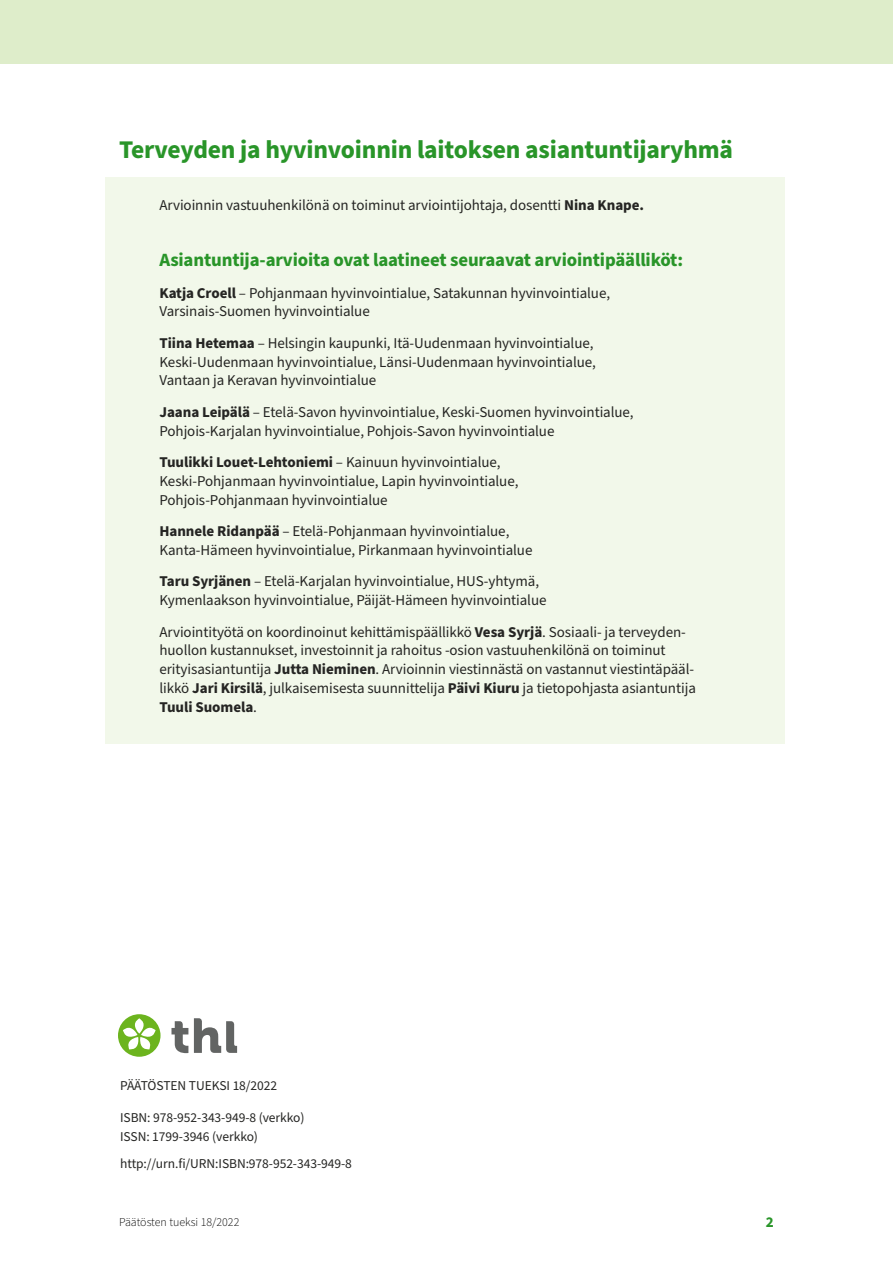
<style>
.page{position:relative;width:893px;height:1263px;background:#fff}
.page>*{position:absolute;margin:0;border:0;box-sizing:border-box;transform-origin:0 0}
.Otsikko_1__h2__ei_si{font:700 25.5px "Source Sans Pro";letter-spacing:-.01em;color:#299529}
.Otsikko_2__h3{font:700 18.75px "Source Sans Pro";letter-spacing:-.01em;color:#299529}
.Leipis_vasen_sisenny{font:15px/18.8px "Source Sans Pro";letter-spacing:-.005em;color:#252523}
.Leipis{font:15px "Source Sans Pro";letter-spacing:-.005em;color:#252523}
.t1{font:700 15px "Source Sans Pro";color:#299529}
.Leipis-2{font:13.5px "Source Sans Pro";letter-spacing:-.005em;color:#252523}
.t2{font:300 12px "Source Sans Pro";color:#000}
.s1{font-weight:700}
</style>
<div class="page">
<div style="left:0;top:0;width:893px;height:64px;background:#deedca"></div>
<div style="left:105px;top:178px;width:679px;height:566px;background:#f2f8ea"></div>
<svg style="left:171px;top:1018px;width:66px;height:35px"></svg>
<div style="left:118px;top:1014px;width:43px;height:43px;background:#6cb41e;border-radius:50%"></div>
<svg style="left:123px;top:1018px;width:33px;height:32px"></svg>
<h2 class="Otsikko_1__h2__ei_si" style="left:119px;top:132px;width:616px">Terveyden ja hyvinvoinnin laitoksen asiantuntijaryhmä</h2>
<p class="Leipis" style="left:159px;top:195px;width:486px">Arvioinnin vastuuhenkilönä on toiminut arviointijohtaja, dosentti <span class="s1">Nina Knape.</span></p>
<h3 class="Otsikko_2__h3" style="left:159px;top:247px;width:525px">Asiantuntija-arvioita ovat laatineet seuraavat arviointipäälliköt:</h3>
<p class="Leipis_vasen_sisenny" style="left:159px;top:284px;width:452px"><span class="s1">Katja Croell</span> – Pohjanmaan hyvinvointialue, Satakunnan hyvinvointialue,<br>Varsinais-Suomen hyvinvointialue</p>
<p class="Leipis_vasen_sisenny" style="left:159px;top:334px;width:438px"><span class="s1">Tiina Hetemaa</span> – Helsingin kaupunki, Itä-Uudenmaan hyvinvointialue,<br>Keski-Uudenmaan hyvinvointialue, Länsi-Uudenmaan hyvinvointialue,<br>Vantaan ja Keravan hyvinvointialue</p>
<p class="Leipis_vasen_sisenny" style="left:159px;top:403px;width:476px"><span class="s1">Jaana Leipälä</span> – Etelä-Savon hyvinvointialue, Keski-Suomen hyvinvointialue,<br>Pohjois-Karjalan hyvinvointialue, Pohjois-Savon hyvinvointialue</p>
<p class="Leipis_vasen_sisenny" style="left:159px;top:453px;width:360px"><span class="s1">Tuulikki Louet-Lehtoniemi</span> – Kainuun hyvinvointialue,<br>Keski-Pohjanmaan hyvinvointialue, Lapin hyvinvointialue,<br>Pohjois-Pohjanmaan hyvinvointialue</p>
<p class="Leipis_vasen_sisenny" style="left:159px;top:522px;width:374px"><span class="s1">Hannele Ridanpää</span> – Etelä-Pohjanmaan hyvinvointialue,<br>Kanta-Hämeen hyvinvointialue, Pirkanmaan hyvinvointialue</p>
<p class="Leipis_vasen_sisenny" style="left:159px;top:572px;width:389px"><span class="s1">Taru Syrjänen</span> – Etelä-Karjalan hyvinvointialue, HUS-yhtymä,<br>Kymenlaakson hyvinvointialue, Päijät-Hämeen hyvinvointialue</p>
<p class="Leipis_vasen_sisenny" style="left:159px;top:623px;width:538px">Arviointityötä on koordinoinut kehittämispäällikkö <span class="s1">Vesa Syrjä</span>. Sosiaali- ja terveyden&shy;huollon kustannukset, investoinnit ja rahoitus -osion vastuuhenkilönä on toiminut erityisasiantuntija <span class="s1">Jutta Nieminen</span>. Arvioinnin viestinnästä on vastannut viestintäpääl&shy;likkö <span class="s1">Jari Kirsilä</span>, julkaisemisesta suunnittelija <span class="s1">Päivi Kiuru</span> ja tietopohjasta asiantuntija <span class="s1">Tuuli Suomela</span>.</p>
<p class="Leipis-2" style="left:120px;top:1077px;width:159px">PÄÄTÖSTEN TUEKSI 18/2022</p>
<p class="Leipis-2" style="left:120px;top:1108px;width:186px">ISBN: 978-952-343-949-8 (verkko)</p>
<p class="Leipis-2" style="left:120px;top:1127px;width:139px">ISSN: 1799-3946 (verkko)</p>
<p class="Leipis-2" style="left:120px;top:1154px;width:233px">http://urn.fi/URN:ISBN:978-952-343-949-8</p>
<p class="t2" style="left:119px;top:1214px;width:122px">Päätösten tueksi 18/2022</p>
<p class="t1" style="left:766px;top:1212px;width:9px">2</p>
</div>
